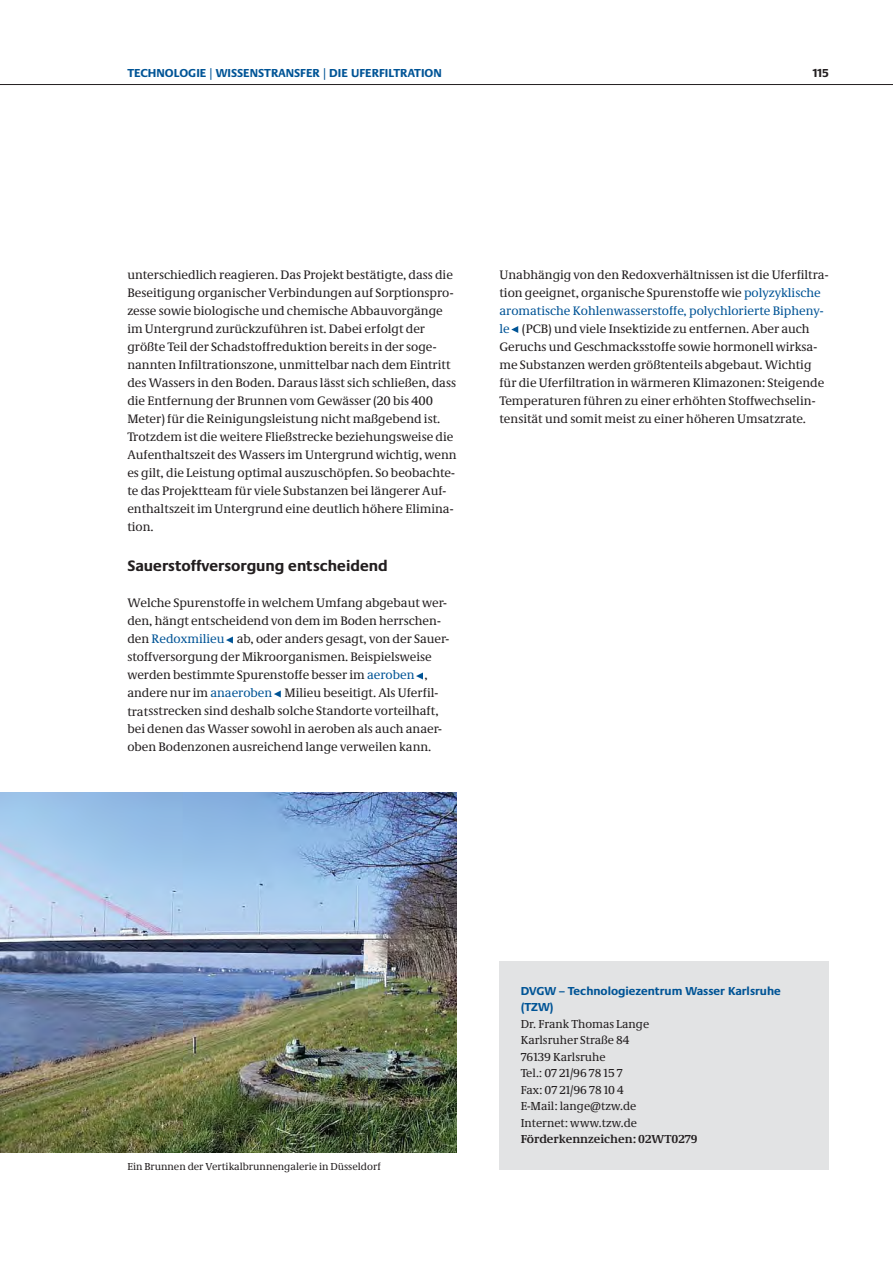
<style>
.page{position:relative;width:893px;height:1263px;background:#fff}
.page>*{position:absolute;margin:0;border:0;box-sizing:border-box;transform-origin:0 0}
.t1{font:700 15.75px "Neue Praxis";color:#231f20}
.t2{font:12.75px/18px "Neue Demos";color:#231f20}
.t3{font:12px/16.5px "Neue Demos";color:#231f20}
.t4{font:700 12px/16.5px "Neue Praxis";color:#005496}
.t5{font:700 12px "Neue Demos";color:#231f20}
.t6{font:700 12px "Neue Praxis";color:#231f20}
.t7{font:10.5px "Neue Demos";color:#231f20}
.s1{color:#005496}
</style>
<div class="page">
<svg style="left:274px;top:691px;width:7px;height:6px"></svg>
<svg style="left:416px;top:673px;width:7px;height:6px"></svg>
<svg style="left:226px;top:637px;width:7px;height:6px"></svg>
<svg style="left:511px;top:326px;width:7px;height:7px"></svg>
<hr style="left:0;top:84px;width:892px;height:1px;background:#231f20">
<div style="left:499px;top:962px;width:330px;height:208px;background:#e2e3e4"></div>
<img style="left:0;top:792px;width:457px;height:360px">
<p class="t4" style="left:127px;top:65px;width:316px">TECHNOLOGIE | WISSENSTRANSFER | DIE UFERFILTRATION</p>
<p class="t6" style="left:813px;top:68px;width:18px">115</p>
<p class="t2" style="left:127px;top:267px;width:331px">unterschiedlich reagieren. Das Projekt bestätigte, dass die Beseitigung organischer Verbindungen auf Sorptionspro&shy;zesse sowie biologische und chemische Abbauvorgänge im Untergrund zurückzuführen ist. Dabei erfolgt der größte Teil der Schadstoffreduktion bereits in der soge&shy;nannten Infiltrationszone, unmittelbar nach dem Eintritt des Wassers in den Boden. Daraus lässt sich schließen, dass die Entfernung der Brunnen vom Gewässer (20 bis 400<br>Meter) für die Reinigungsleistung nicht maßgebend ist.<br>Trotzdem ist die weitere Fließstrecke beziehungsweise die Aufenthaltszeit des Wassers im Untergrund wichtig, wenn es gilt, die Leistung optimal auszuschöpfen. So beobachte&shy;te das Projektteam für viele Substanzen bei längerer Auf&shy;enthaltszeit im Untergrund eine deutlich höhere Elimina&shy;tion.</p>
<p class="t1" style="left:127px;top:560px;width:262px">Sauerstoffversorgung entscheidend</p>
<p class="t2" style="left:127px;top:595px;width:323px">Welche Spurenstoffe in welchem Umfang abgebaut wer&shy;den, hängt entscheidend von dem im Boden herrschen&shy;den <span class="s1">Redoxmilieu</span> ab, oder anders gesagt, von der Sauer&shy;stoffversorgung der Mikroorganismen. Beispielsweise werden bestimmte Spurenstoffe besser im <span class="s1">aeroben</span> , andere nur im <span class="s1">anaeroben</span> Milieu beseitigt. Als Uferfil&shy;tratsstrecken sind deshalb solche Standorte vorteilhaft, bei denen das Wasser sowohl in aeroben als auch anaer&shy;oben Bodenzonen ausreichend lange verweilen kann.</p>
<p class="t2" style="left:499px;top:267px;width:331px">Unabhängig von den Redoxverhältnissen ist die Uferfiltra&shy;tion geeignet, organische Spurenstoffe wie <span class="s1">polyzyklische aromatische Kohlenwasserstoffe, polychlorierte Bipheny&shy;le</span> (PCB) und viele Insektizide zu entfernen. Aber auch Geruchs und Geschmacksstoffe sowie hormonell wirksa&shy;me Substanzen werden größtenteils abgebaut. Wichtig für die Uferfiltration in wärmeren Klimazonen: Steigende Temperaturen führen zu einer erhöhten Stoffwechselin&shy;tensität und somit meist zu einer höheren Umsatzrate.</p>
<p class="t7" style="left:127px;top:1163px;width:255px">Ein Brunnen der Vertikalbrunnengalerie in Düsseldorf</p>
<p class="t4" style="left:521px;top:983px;width:262px">DVGW – Technologiezentrum Wasser Karlsruhe (TZW)</p>
<p class="t3" style="left:521px;top:1016px;width:130px">Dr. Frank Thomas Lange<br>Karlsruher Straße 84<br>76139 Karlsruhe<br>Tel.: 07 21/96 78 15 7<br>Fax: 07 21/96 78 10 4<br>E-Mail: lange@tzw.de<br>Internet: www.tzw.de</p>
<p class="t5" style="left:521px;top:1135px;width:178px">Förderkennzeichen: 02WT0279</p>
</div>
